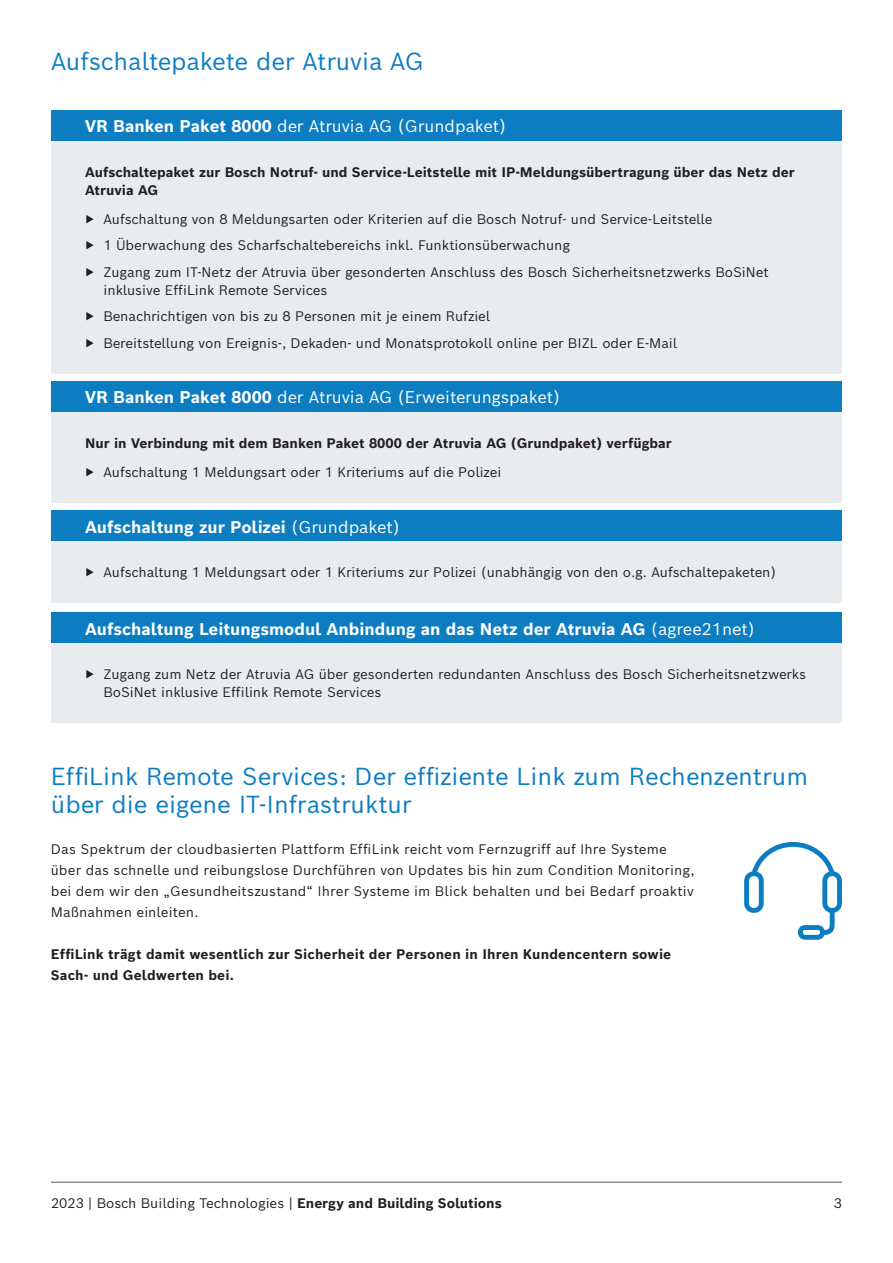
<style>
.page{position:relative;width:893px;height:1263px;background:#fff}
.page>*{position:absolute;margin:0;border:0;box-sizing:border-box;transform-origin:0 0}
.t1{font:24px/28.8px "Bosch Sans";letter-spacing:-.005em;color:#0d7dc2}
.t2{font:700 16.5px "Bosch Sans";color:#fff}
.t3{font:16.5px "Bosch Sans";letter-spacing:-.005em;color:#fff}
.t4{font:13.5px/21px "Bosch Sans";color:#231f20}
.t5{font:700 13.5px/18px "Bosch Sans";color:#231f20}
.s1{font-weight:700}
.s2{font-weight:400}
</style>
<div class="page">
<div style="left:51px;top:111px;width:791px;height:30px;background:#0d7dc2"></div>
<div style="left:51px;top:141px;width:791px;height:232px;background:#e9ecee"></div>
<div style="left:51px;top:382px;width:791px;height:30px;background:#0d7dc2"></div>
<div style="left:51px;top:412px;width:791px;height:90px;background:#e9ecee"></div>
<hr style="left:51px;top:1182px;width:791px;height:1px;background:#231f20">
<div style="left:51px;top:511px;width:791px;height:30px;background:#0d7dc2"></div>
<div style="left:51px;top:541px;width:791px;height:62px;background:#e9ecee"></div>
<svg style="left:744px;top:842px;width:98px;height:98px"></svg>
<div style="left:51px;top:613px;width:791px;height:30px;background:#0d7dc2"></div>
<div style="left:51px;top:643px;width:791px;height:80px;background:#e9ecee"></div>
<p class="t1" style="left:51px;top:45px;width:374px">Aufschaltepakete der Atruvia AG</p>
<p class="t3" style="left:85px;top:112px;width:423px"><span class="s1">VR Banken Paket 8000</span> der Atruvia AG (Grundpaket)</p>
<p class="t5" style="left:85px;top:162px;width:711px">Aufschaltepaket zur Bosch Notruf- und Service-Leitstelle mit IP-Meldungsübertragung über das Netz der<br>Atruvia AG</p>
<p class="t4" style="left:85px;top:207px;width:629px">▶ Aufschaltung von 8 Meldungsarten oder Kriterien auf die Bosch Notruf- und Service-Leitstelle</p>
<p class="t4" style="left:85px;top:234px;width:486px">▶ 1 Überwachung des Scharfschaltebereichs inkl. Funktionsüberwachung</p>
<p class="t4" style="left:103px;top:262px;width:667px;line-height:18px;text-indent:-18px">▶ Zugang zum IT-Netz der Atruvia über gesonderten Anschluss des Bosch Sicherheitsnetzwerks BoSiNet inklusive EffiLink Remote Services</p>
<p class="t4" style="left:85px;top:305px;width:407px">▶ Benachrichtigen von bis zu 8 Personen mit je einem Rufziel</p>
<p class="t4" style="left:85px;top:331px;width:594px">▶ Bereitstellung von Ereignis-, Dekaden- und Monatsprotokoll online per BIZL oder E-Mail</p>
<p class="t3" style="left:85px;top:383px;width:477px"><span class="s1">VR Banken Paket 8000</span> der Atruvia AG (Erweiterungspaket)</p>
<p class="t5" style="left:85px;top:433px;width:588px">Nur in Verbindung mit dem Banken Paket 8000 der Atruvia AG (Grundpaket) verfügbar</p>
<p class="t4" style="left:85px;top:460px;width:418px">▶ Aufschaltung 1 Meldungsart oder 1 Kriteriums auf die Polizei</p>
<p class="t2" style="left:85px;top:513px;width:317px">Aufschaltung zur Polizei <span class="s2">(Grundpaket)</span></p>
<p class="t4" style="left:85px;top:561px;width:693px">▶ Aufschaltung 1 Meldungsart oder 1 Kriteriums zur Polizei (unabhängig von den o.g. Aufschaltepaketen)</p>
<p class="t2" style="left:85px;top:615px;width:672px">Aufschaltung Leitungsmodul Anbindung an das Netz der Atruvia AG <span class="s2">(agree21net)</span></p>
<p class="t4" style="left:103px;top:664px;width:704px;line-height:18px;text-indent:-18px">▶ Zugang zum Netz der Atruvia AG über gesonderten redundanten Anschluss des Bosch Sicherheitsnetzwerks<br>BoSiNet inklusive Effilink Remote Services</p>
<p class="t1" style="left:51px;top:759px;width:759px">EffiLink Remote Services: Der effiziente Link zum Rechenzentrum über die eigene IT-Infrastruktur</p>
<p class="t4" style="left:51px;top:837px;width:645px">Das Spektrum der cloudbasierten Plattform EffiLink reicht vom Fernzugriff auf Ihre Systeme über das schnelle und reibungslose Durchführen von Updates bis hin zum Condition Monitoring, bei dem wir den „Gesundheitszustand“ Ihrer Systeme im Blick behalten und bei Bedarf proaktiv Maßnahmen einleiten.</p>
<p class="t5" style="left:51px;top:942px;width:622px;line-height:21px">EffiLink trägt damit wesentlich zur Sicherheit der Personen in Ihren Kundencentern sowie<br>Sach- und Geldwerten bei.</p>
<p class="t4" style="left:51px;top:1191px;width:452px">2023 | Bosch Building Technologies | <span class="s1">Energy and Building Solutions</span></p>
<p class="t4" style="left:834px;top:1191px;width:10px">3</p>
</div>
